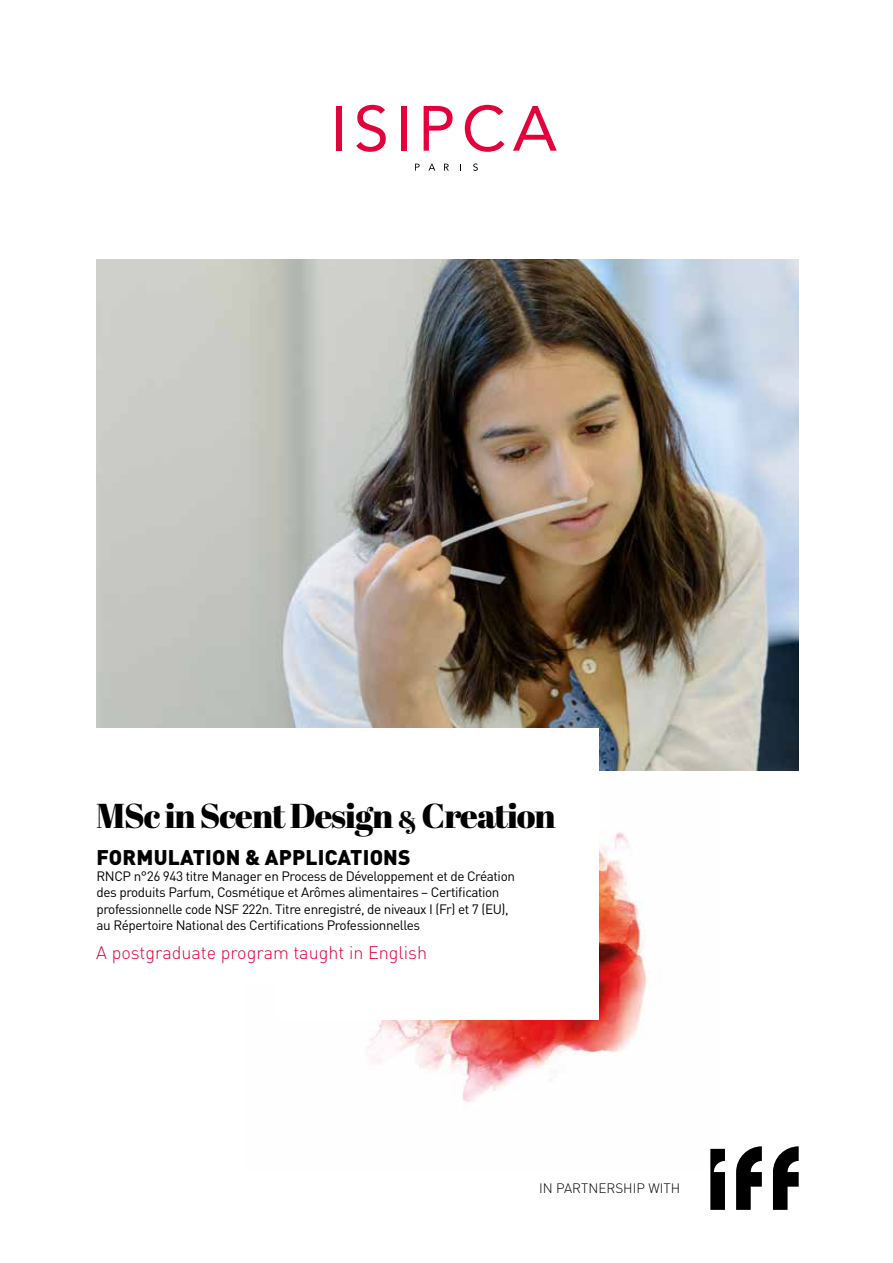
<style>
.page{position:relative;width:893px;height:1263px;background:#fff}
.page>*{position:absolute;margin:0;border:0;box-sizing:border-box;transform-origin:0 0}
.t1{font:34.5px "Abril Fatface";letter-spacing:-.03em;color:#000}
.t2{font:900 21px "DIN Pro";letter-spacing:.01em;color:#000}
.t3{font:300 18px "DIN Pro";color:#e4003a}
.t4{font:13.5px/16.2px "DIN Pro";letter-spacing:-.03em;color:#000}
.t5{font:300 13.5px "DIN Pro";color:#000}
.s1{font-size:24px}
</style>
<div class="page">
<img style="left:367px;top:770px;width:354px;height:332px">
<div style="left:276px;top:764px;width:323px;height:255px;background:#fff"></div>
<div style="left:337px;top:106px;width:5px;height:45px;background:#e4003a"></div>
<svg style="left:356px;top:105px;width:30px;height:47px"></svg>
<div style="left:401px;top:106px;width:5px;height:45px;background:#e4003a"></div>
<svg style="left:424px;top:106px;width:29px;height:45px"></svg>
<svg style="left:465px;top:105px;width:39px;height:47px"></svg>
<svg style="left:513px;top:106px;width:44px;height:45px"></svg>
<svg style="left:415px;top:164px;width:5px;height:7px"></svg>
<svg style="left:428px;top:164px;width:7px;height:7px"></svg>
<svg style="left:444px;top:164px;width:5px;height:7px"></svg>
<svg style="left:473px;top:163px;width:5px;height:8px"></svg>
<img style="left:96px;top:260px;width:703px;height:510px">
<div style="left:61px;top:728px;width:538px;height:255px;background:#fff"></div>
<svg style="left:710px;top:1146px;width:89px;height:64px"></svg>
<h1 class="t1" style="left:96px;top:792px;width:461px">MSc in Scent Design <span class="s1">&amp;</span> Creation</h1>
<h2 class="t2" style="left:97px;top:843px;width:316px">FORMULATION &amp; APPLICATIONS</h2>
<p class="t4" style="left:97px;top:868px;width:420px">RNCP n°26 943 titre Manager en Process de Développement et de Création des produits Parfum, Cosmétique et Arômes alimentaires – Certification professionnelle code NSF 222n. Titre enregistré, de niveaux I (Fr) et 7 (EU), au Répertoire National des Certifications Professionnelles</p>
<h3 class="t3" style="left:96px;top:940px;width:332px">A postgraduate program taught in English</h3>
<p class="t5" style="left:539px;top:1179px;width:142px">IN PARTNERSHIP WITH</p>
</div>
